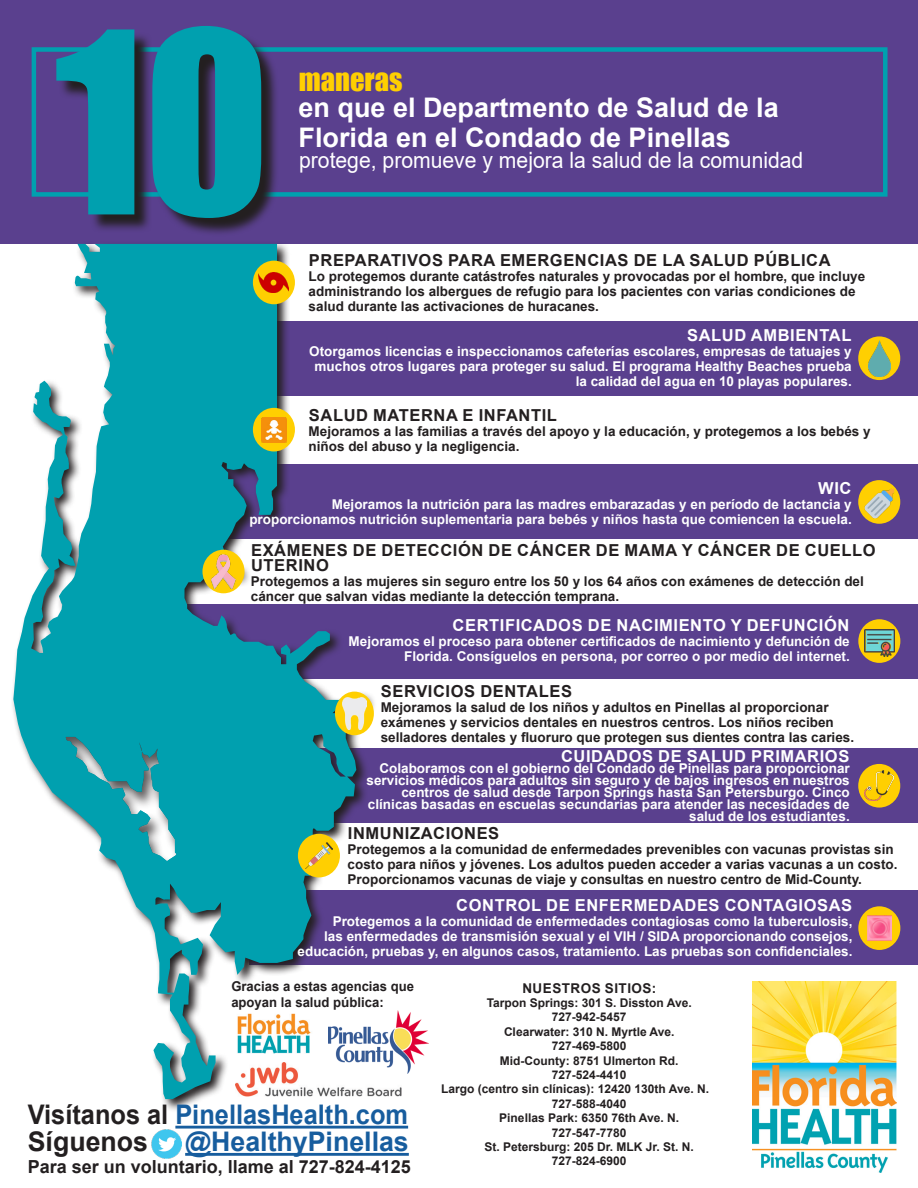
<style>
.page{position:relative;width:918px;height:1188px;background:#fff}
.page>*{position:absolute;margin:0;border:0;box-sizing:border-box;transform-origin:0 0}
.t1{font:234px "Impact";color:#00a0af}
.t2{font:28.5px "Impact";color:#ffcf01}
.t3{font:700 27px/30px "Arial";color:#fff}
.t4{font:700 27px "Arial";color:#175d9e;scale:.94 1}
.t5{font:700 27px "Arial";color:#175d9e}
.t6{font:700 27px "Arial";color:#231f20}
.t7{font:22.5px "Arial";color:#fff;scale:.94 1}
.t8{font:700 18px "Arial";color:#231f20}
.t9{font:700 16.5px/15px "Arial";letter-spacing:.035em;color:#231f20}
.t10{font:700 16.5px "Arial";letter-spacing:.035em;color:#fff}
.t11{font:700 13.5px/15px "Arial";color:#fff;text-align:right}
.t12{font:700 13.5px/15px "Arial";color:#231f20}
.t13{font:700 13.5px "Arial";letter-spacing:.035em;color:#231f20}
.t14{font:700 12px "Arial";color:#231f20}
.s1{color:#231f20}
</style>
<div class="page">
<img style="left:377px;top:1087px;width:25px;height:10px">
<div style="left:1px;top:0;width:917px;height:244px;background:#5a408e"></div>
<img style="left:377px;top:1010px;width:52px;height:64px">
<div style="left:166px;top:465px;width:752px;height:74px;background:#5a408e"></div>
<div style="left:166px;top:604px;width:752px;height:74px;background:#5a408e"></div>
<div style="left:202px;top:749px;width:716px;height:74px;background:#5a408e"></div>
<div style="left:249px;top:890px;width:669px;height:74px;background:#5a408e"></div>
<div style="left:166px;top:321px;width:752px;height:74px;background:#5a408e"></div>
<svg style="left:13px;top:244px;width:351px;height:855px"></svg>
<div style="left:64px;top:734px;width:114px;height:128px;background:#231f20;opacity:.75"></div>
<img style="left:753px;top:981px;width:143px;height:192px">
<div style="left:858px;top:619px;width:42px;height:44px;background:#ffcf01;border-radius:50%"></div>
<img style="left:864px;top:629px;width:30px;height:27px">
<div style="left:858px;top:336px;width:42px;height:44px;background:#ffcf01;border-radius:50%"></div>
<img style="left:868px;top:340px;width:22px;height:36px">
<div style="left:858px;top:764px;width:42px;height:44px;background:#ffcf01;border-radius:50%"></div>
<img style="left:865px;top:771px;width:28px;height:30px">
<div style="left:858px;top:480px;width:42px;height:44px;background:#ffcf01;border-radius:50%"></div>
<img style="left:864px;top:489px;width:30px;height:29px">
<div style="left:202px;top:550px;width:43px;height:43px;background:#ffcf01;border-radius:50%"></div>
<img style="left:210px;top:554px;width:27px;height:35px">
<div style="left:253px;top:408px;width:42px;height:43px;background:#ffcf01;border-radius:50%"></div>
<img style="left:261px;top:418px;width:25px;height:25px">
<div style="left:335px;top:692px;width:39px;height:43px;background:#ffcf01;border-radius:50%"></div>
<img style="left:342px;top:698px;width:24px;height:31px">
<img style="left:152px;top:1129px;width:29px;height:30px">
<hr style="left:175px;top:1126px;width:233px;height:3px;background:#175d9e">
<hr style="left:185px;top:1153px;width:224px;height:3px;background:#175d9e">
<img style="left:231px;top:1008px;width:85px;height:51px">
<div style="left:32px;top:47px;width:856px;height:150px;border:4px solid #00a0af"></div>
<svg style="left:58px;top:31px;width:222px;height:203px"></svg>
<div style="left:253px;top:261px;width:42px;height:43px;background:#ffcf01;border-radius:50%"></div>
<img style="left:259px;top:273px;width:30px;height:19px">
<div style="left:858px;top:906px;width:42px;height:44px;background:#ffcf01;border-radius:50%"></div>
<img style="left:867px;top:915px;width:24px;height:26px">
<div style="left:298px;top:834px;width:42px;height:43px;background:#ffcf01;border-radius:50%"></div>
<img style="left:305px;top:843px;width:28px;height:26px">
<p class="t1" style="left:55px;top:-59px;width:216px">10</p>
<p class="t2" style="left:299px;top:58px;width:105px">MANERAS</p>
<p class="t3" style="left:299px;top:93px;width:482px">en que el Departmento de Salud de la<br>Florida en el Condado de Pinellas</p>
<p class="t7" style="left:299px;top:145px;width:538px">protege, promueve y mejora la salud de la comunidad</p>
<p class="t9" style="left:309px;top:253px;width:523px">PREPARATIVOS PARA EMERGENCIAS DE LA SALUD PÚBLICA</p>
<p class="t12" style="left:309px;top:269px;width:558px">Lo protegemos durante catástrofes naturales y provocadas por el hombre, que incluye administrando los albergues de refugio para los pacientes con varias condiciones de salud durante las activaciones de huracanes.</p>
<p class="t10" style="left:687px;top:323px;width:166px">SALUD AMBIENTAL</p>
<p class="t11" style="left:309px;top:344px;width:544px">Otorgamos licencias e inspeccionamos cafeterías escolares, empresas de tatuajes y muchos otros lugares para proteger su salud. El programa Healthy Beaches prueba la calidad del agua en 10 playas populares.</p>
<p class="t9" style="left:309px;top:408px;width:250px">SALUD MATERNA E INFANTIL</p>
<p class="t12" style="left:309px;top:424px;width:563px">Mejoramos a las familias a través del apoyo y la educación, y protegemos a los bebés y niños del abuso y la negligencia.</p>
<p class="t10" style="left:818px;top:476px;width:35px">WIC</p>
<p class="t11" style="left:249px;top:497px;width:604px">Mejoramos la nutrición para las madres embarazadas y en período de lactancia y proporcionamos nutrición suplementaria para bebés y niños hasta que comiencen la escuela.</p>
<p class="t9" style="left:251px;top:543px;width:626px">EXÁMENES DE DETECCIÓN DE CÁNCER DE MAMA Y CÁNCER DE CUELLO<br>UTERINO</p>
<p class="t12" style="left:251px;top:574px;width:615px">Protegemos a las mujeres sin seguro entre los 50 y los 64 años con exámenes de detección del cáncer que salvan vidas mediante la detección temprana.</p>
<p class="t10" style="left:453px;top:614px;width:398px">CERTIFICADOS DE NACIMIENTO Y DEFUNCIÓN</p>
<p class="t11" style="left:349px;top:634px;width:503px">Mejoramos el proceso para obtener certificados de nacimiento y defunción de<br>Florida. Consíguelos en persona, por correo o por medio del internet.</p>
<p class="t9" style="left:381px;top:684px;width:193px">SERVICIOS DENTALES</p>
<p class="t12" style="left:381px;top:700px;width:475px">Mejoramos la salud de los niños y adultos en Pinellas al proporcionar exámenes y servicios dentales en nuestros centros. Los niños reciben selladores dentales y fluoruro que protegen sus dientes contra las caries.</p>
<p class="t10" style="left:561px;top:745px;width:290px">CUIDADOS DE SALUD PRIMARIOS</p>
<p class="t11" style="left:367px;top:762px;width:485px;line-height:12px">Colaboramos con el gobierno del Condado de Pinellas para proporcionar servicios médicos para adultos sin seguro y de bajos ingresos en nuestros centros de salud desde Tarpon Springs hasta San Petersburgo. Cinco clínicas basadas en escuelas secundarias para atender las necesidades de salud de los estudiantes.</p>
<p class="t9" style="left:348px;top:826px;width:153px">INMUNIZACIONES</p>
<p class="t12" style="left:348px;top:842px;width:551px">Protegemos a la comunidad de enfermedades prevenibles con vacunas provistas sin costo para niños y jóvenes. Los adultos pueden acceder a varias vacunas a un costo.<br>Proporcionamos vacunas de viaje y consultas en nuestro centro de Mid-County.</p>
<p class="t10" style="left:456px;top:893px;width:397px">CONTROL DE ENFERMEDADES CONTAGIOSAS</p>
<p class="t11" style="left:298px;top:914px;width:556px">Protegemos a la comunidad de enfermedades contagiosas como la tuberculosis,<br>las enfermedades de transmisión sexual y el VIH / SIDA proporcionando consejos, educación, pruebas y, en algunos casos, tratamiento. Las pruebas son confidenciales.</p>
<p class="t13" style="left:522px;top:978px;width:135px">NUESTROS SITIOS:</p>
<p class="t14" style="left:487px;top:994px;width:206px">Tarpon Springs: 301 S. Disston Ave.</p>
<p class="t14" style="left:552px;top:1009px;width:76px">727-942-5457</p>
<p class="t14" style="left:504px;top:1023px;width:172px">Clearwater: 310 N. Myrtle Ave.</p>
<p class="t14" style="left:552px;top:1037px;width:76px">727-469-5800</p>
<p class="t14" style="left:500px;top:1052px;width:180px">Mid-County: 8751 Ulmerton Rd.</p>
<p class="t14" style="left:552px;top:1066px;width:76px">727-524-4410</p>
<p class="t14" style="left:441px;top:1081px;width:269px">Largo (centro sin clínicas): 12420 130th Ave. N.</p>
<p class="t14" style="left:552px;top:1095px;width:76px">727-588-4040</p>
<p class="t14" style="left:499px;top:1109px;width:181px">Pinellas Park: 6350 76th Ave. N.</p>
<p class="t14" style="left:552px;top:1124px;width:76px">727-547-7780</p>
<p class="t14" style="left:485px;top:1138px;width:211px">St. Petersburg: 205 Dr. MLK Jr. St. N.</p>
<p class="t14" style="left:552px;top:1153px;width:76px">727-824-6900</p>
<p class="t12" style="left:231px;top:978px;width:184px;line-height:16.2px">Gracias a estas agencias que apoyan la salud pública:</p>
<p class="t4" style="left:28px;top:1096px;width:406px"><span class="s1">Visítanos al</span> PinellasHealth.com</p>
<p class="t6" style="left:28px;top:1123px;width:122px">Síguenos</p>
<p class="t5" style="left:185px;top:1123px;width:225px">@HealthyPinellas</p>
<p class="t8" style="left:28px;top:1154px;width:385px">Para ser un voluntario, llame al 727-824-4125</p>
</div>
